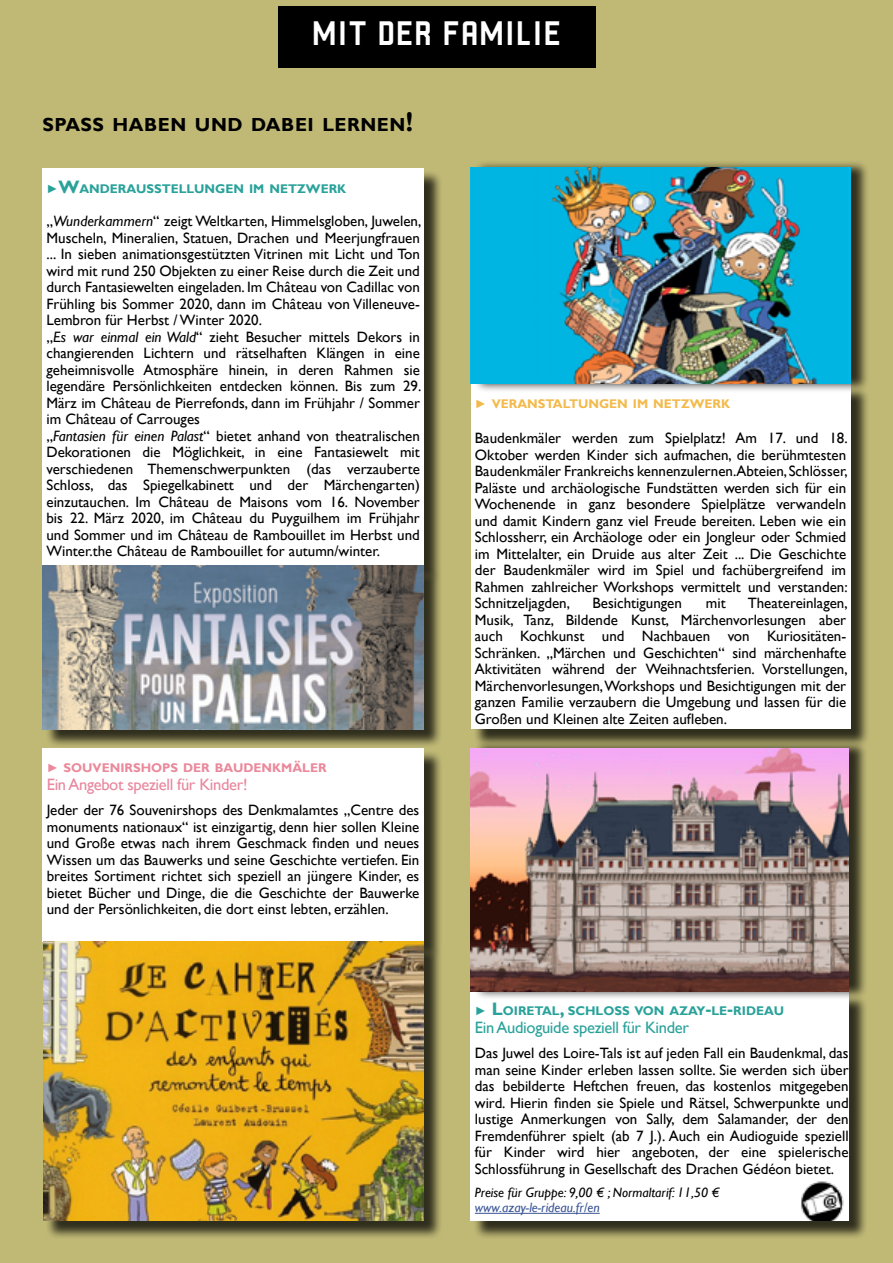
<style>
.page{position:relative;width:893px;height:1263px;background:#c0b976}
.page>*{position:absolute;margin:0;border:0;box-sizing:border-box;transform-origin:0 0}
.t1{font:36px "Robust CMN";letter-spacing:-.01em;color:#fff}
.t2{font:700 18.9px "Gill Sans";letter-spacing:.03em;color:#000}
.t3{font:16.5px "Gill Sans";letter-spacing:-.02em;color:#29a29a}
.t4{font:16.5px "Gill Sans";letter-spacing:-.02em;color:#e8879e}
.t5{font:15px/16.5px "Gill Sans";color:#000;text-align:justify}
.t6{font:italic 13.5px "Gill Sans";color:#000}
.t7{font:italic 13.5px "Gill Sans";color:#3b5696}
.t8{font:700 12.6px "Gill Sans";color:#29a29a}
.t9{font:700 12.6px "Gill Sans";color:#ea899b}
.t10{font:700 12.6px "Gill Sans";color:#f3ba4b}
.s1{font-size:27px}
.s2{font-family:"Arial";font-weight:400;font-size:12px}
.s3{font-size:18px}
.s4{font-style:italic}
</style>
<div class="page">
<div style="left:278px;top:6px;width:317px;height:62px;background:#000"></div>
<div style="left:473px;top:994px;width:395px;height:244px;background:#000;opacity:.75"></div>
<div style="left:471px;top:991px;width:378px;height:229px;background:#fff"></div>
<hr style="left:475px;top:1213px;width:125px;height:1px;background:#3b5696">
<div style="left:45px;top:751px;width:398px;height:210px;background:#000;opacity:.75"></div>
<div style="left:43px;top:748px;width:381px;height:194px;background:#fff"></div>
<div style="left:473px;top:386px;width:396px;height:362px;background:#000;opacity:.75"></div>
<div style="left:471px;top:384px;width:379px;height:345px;background:#fff"></div>
<div style="left:45px;top:171px;width:397px;height:414px;background:#000;opacity:.75"></div>
<div style="left:42px;top:168px;width:382px;height:397px;background:#fff"></div>
<div style="left:45px;top:568px;width:398px;height:180px;background:#000;opacity:.75"></div>
<img style="left:43px;top:565px;width:380px;height:164px">
<div style="left:473px;top:160px;width:396px;height:233px;background:#000;opacity:.75"></div>
<img style="left:471px;top:168px;width:379px;height:216px">
<div style="left:46px;top:944px;width:396px;height:294px;background:#000;opacity:.75"></div>
<img style="left:43px;top:942px;width:380px;height:278px">
<div style="left:473px;top:740px;width:395px;height:260px;background:#000;opacity:.75"></div>
<img style="left:471px;top:748px;width:378px;height:243px">
<img style="left:801px;top:1181px;width:43px;height:39px">
<h1 class="t1" style="left:311px;top:14px;width:252px">MIT DER FAMILIE</h1>
<p class="t2" style="left:43px;top:114px;width:372px">SPASS HABEN UND DABEI LERNEN<span class="s1">!</span></p>
<p class="t8" style="left:46px;top:181px;width:301px"><span class="s2">►</span><span class="s3">W</span>ANDERAUSSTELLUNGEN IM NETZWERK</p>
<p class="t5" style="left:46px;top:213px;width:376px;text-align:left">„<span class="s4">Wunderkammern</span>“ zeigt Weltkarten, Himmelsgloben, Juwelen, Muscheln, Mineralien, Statuen, Drachen und Meerjungfrauen ... In sieben animationsgestützten Vitrinen mit Licht und Ton wird mit rund 250 Objekten zu einer Reise durch die Zeit und durch Fantasiewelten eingeladen. Im Château von Cadillac von Frühling bis Sommer 2020, dann im Château von Villeneuve-Lembron für Herbst / Winter 2020.<br>„<span class="s4">Es war einmal ein Wald</span>“ zieht Besucher mittels Dekors in changierenden Lichtern und rätselhaften Klängen in eine geheimnisvolle Atmosphäre hinein, in deren Rahmen sie legendäre Persönlichkeiten entdecken können. Bis zum 29.<br>März im Château de Pierrefonds, dann im Frühjahr / Sommer im Château of Carrouges<br>„<span class="s4">Fantasien für einen Palast</span>“ bietet anhand von theatralischen Dekorationen die Möglichkeit, in eine Fantasiewelt mit verschiedenen Themenschwerpunkten (das verzauberte Schloss, das Spiegelkabinett und der Märchengarten) einzutauchen. Im Château de Maisons vom 16. November bis 22. März 2020, im Château du Puyguilhem im Frühjahr und Sommer und im Château de Rambouillet im Herbst und Winter.the Château de Rambouillet for autumn/winter.</p>
<p class="t9" style="left:47px;top:760px;width:281px"><span class="s2">►</span> SOUVENIRSHOPS DER BAUDENKMÄLER</p>
<p class="t4" style="left:47px;top:775px;width:202px">Ein Angebot speziell für Kinder!</p>
<p class="t5" style="left:47px;top:802px;width:374px">Jeder der 76 Souvenirshops des Denkmalamtes „Centre des monuments nationaux“ ist einzigartig, denn hier sollen Kleine und Große etwas nach ihrem Geschmack finden und neues Wissen um das Bauwerks und seine Geschichte vertiefen. Ein breites Sortiment richtet sich speziell an jüngere Kinder, es bietet Bücher und Dinge, die die Geschichte der Bauwerke und der Persönlichkeiten, die dort einst lebten, erzählen.</p>
<p class="t10" style="left:475px;top:396px;width:257px"><span class="s2">►</span> VERANSTALTUNGEN IM NETZWERK</p>
<p class="t5" style="left:475px;top:430px;width:374px">Baudenkmäler werden zum Spielplatz! Am 17. und 18.<br>Oktober werden Kinder sich aufmachen, die berühmtesten Baudenkmäler Frankreichs kennenzulernen.Abteien, Schlösser, Paläste und archäologische Fundstätten werden sich für ein Wochenende in ganz besondere Spielplätze verwandeln und damit Kindern ganz viel Freude bereiten. Leben wie ein Schlossherr, ein Archäologe oder ein Jongleur oder Schmied im Mittelalter, ein Druide aus alter Zeit ... Die Geschichte der Baudenkmäler wird im Spiel und fachübergreifend im Rahmen zahlreicher Workshops vermittelt und verstanden:<br>Schnitzeljagden,</p>
<p class="t5" style="left:475px;top:595px;width:374px;text-indent:273px">Theatereinlagen, Musik, Tanz, Bildende Kunst, Märchenvorlesungen aber auch Kochkunst und Nachbauen von Kuriositäten-Schränken. „Märchen und Geschichten“ sind märchenhafte Aktivitäten während der Weihnachtsferien. Vorstellungen, Märchenvorlesungen, Workshops und Besichtigungen mit der ganzen Familie verzaubern die Umgebung und lassen für die Großen und Kleinen alte Zeiten aufleben.</p>
<p class="t5" style="left:592px;top:595px;width:91px">Besichtigungen</p>
<p class="t5" style="left:706px;top:595px;width:21px">mit</p>
<p class="t8" style="left:475px;top:1003px;width:311px"><span class="s2">►</span> <span class="s3">L</span>OIRETAL<span class="s3">,</span> SCHLOSS VON AZAY<span class="s3">-</span>LE<span class="s3">-</span>RIDEAU</p>
<p class="t3" style="left:475px;top:1018px;width:216px">Ein Audioguide speziell für Kinder</p>
<p class="t5" style="left:475px;top:1045px;width:375px">Das Juwel des Loire-Tals ist auf jeden Fall ein Baudenkmal, das man seine Kinder erleben lassen sollte. Sie werden sich über das bebilderte Heftchen freuen, das kostenlos mitgegeben wird. Hierin finden sie Spiele und Rätsel, Schwerpunkte und lustige Anmerkungen von Sally, dem Salamander, der den Fremdenführer spielt (ab 7 J.). Auch ein Audioguide speziell für Kinder wird hier angeboten, der eine spielerische Schlossführung in Gesellschaft des Drachen Gédéon bietet.</p>
<p class="t6" style="left:475px;top:1185px;width:246px">Preise für Gruppe: 9,00 € ; Normaltarif: 11,50 €</p>
<p class="t7" style="left:475px;top:1200px;width:126px">www.azay-le-rideau.fr/en</p>
</div>
